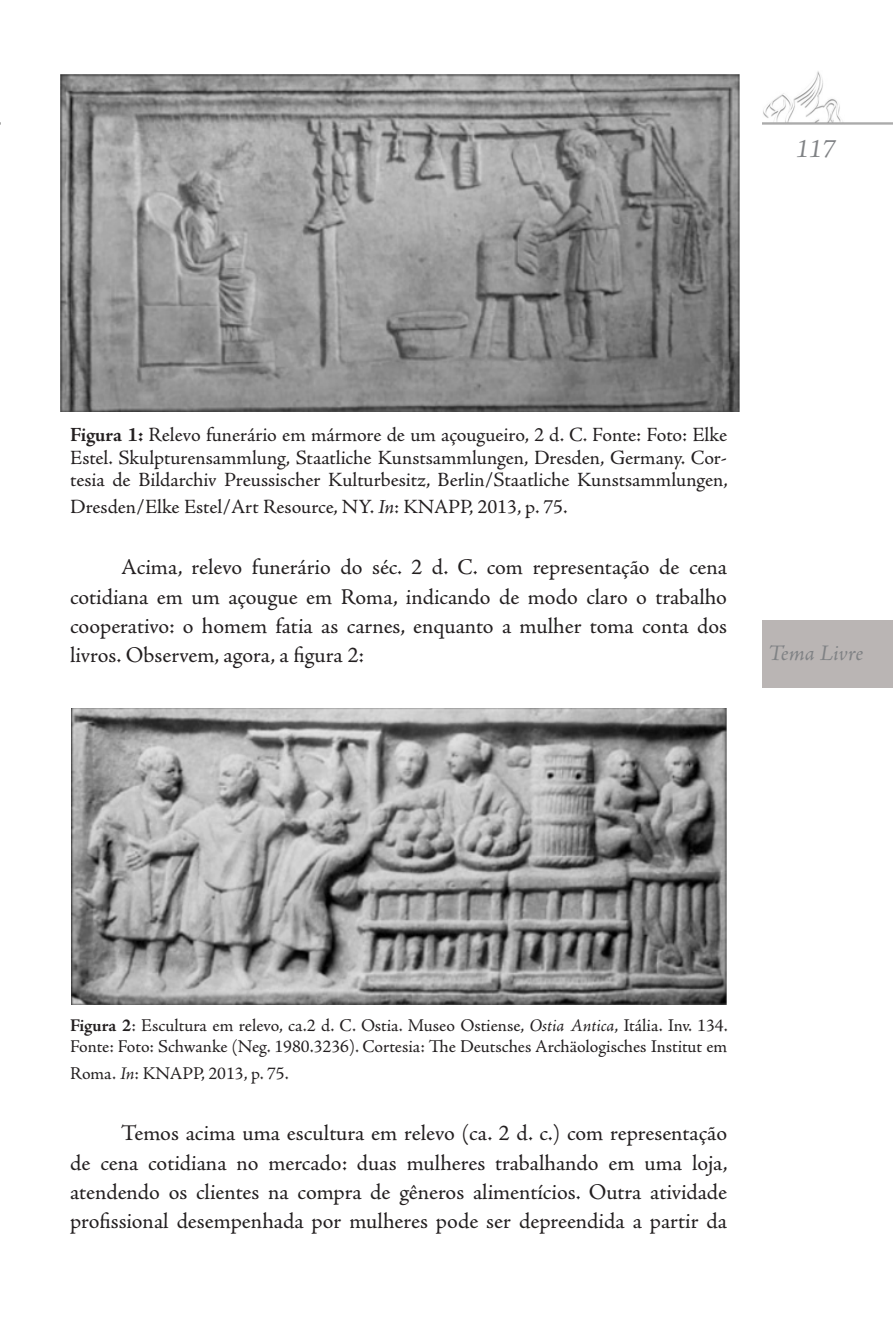
<style>
.page{position:relative;width:893px;height:1340px;background:#fff}
.page>*{position:absolute;margin:0;border:0;box-sizing:border-box;transform-origin:0 0}
.t1{font:italic 27px "Adobe Jenson Pro";color:#808285}
.t2{font:22.5px/29.2px "Adobe Jenson Pro";color:#231f20;text-align:justify}
.t3{font:italic 22.5px "Adobe Jenson Pro";letter-spacing:-.005em;color:#808285}
.t4{font:20.25px/22.5px "Adobe Jenson Pro";color:#231f20;text-align:justify}
.t5{font:18px/21.6px "Adobe Jenson Pro";letter-spacing:-.005em;color:#231f20}
.s1{font-weight:700}
.s2{font-style:italic}
</style>
<div class="page">
<div style="left:762px;top:620px;width:131px;height:68px;background:#bab5b4"></div>
<img style="left:762px;top:71px;width:131px;height:53px">
<img style="left:60px;top:74px;width:680px;height:338px">
<img style="left:72px;top:708px;width:655px;height:296px">
<p class="t1" style="left:796px;top:133px;width:41px">117</p>
<p class="t4" style="left:70px;top:424px;width:659px"><span class="s1">Figura 1:</span> Relevo funerário em mármore de um açougueiro, 2 d. C. Fonte: Foto: Elke Estel. Skulpturensammlung, Staatliche Kunstsammlungen, Dresden, Germany. Cor&shy;tesia de Bildarchiv Preussischer Kulturbesitz, Berlin/Staatliche Kunstsammlungen,</p>
<p class="t4" style="left:70px;top:496px;width:499px">Dresden/Elke Estel/Art Resource, NY. <span class="s2">In</span>: KNAPP, 2013, p. 75.</p>
<p class="t2" style="left:70px;top:553px;width:658px;text-indent:51px">Acima, relevo funerário do séc. 2 d. C. com representação de cena cotidiana em um açougue em Roma, indicando de modo claro o trabalho cooperativo: o homem fatia as carnes, enquanto a mulher toma conta dos livros. Observem, agora, a figura 2:</p>
<p class="t3" style="left:768px;top:640px;width:97px">Tema Livre</p>
<p class="t5" style="left:70px;top:1014px;width:659px"><span class="s1">Figura 2</span>: Escultura em relevo, ca.2 d. C. Ostia. Museo Ostiense, <span class="s2">Ostia Antica</span>, Itália. Inv. 134.<br>Fonte: Foto: Schwanke (Neg. 1980.3236). Cortesia: The Deutsches Archäologisches Institut em</p>
<p class="t5" style="left:70px;top:1063px;width:220px">Roma. <span class="s2">In</span>: KNAPP, 2013, p. 75.</p>
<p class="t2" style="left:70px;top:1119px;width:659px;text-indent:51px">Temos acima uma escultura em relevo (ca. 2 d. c.) com representação de cena cotidiana no mercado: duas mulheres trabalhando em uma loja, atendendo os clientes na compra de gêneros alimentícios. Outra atividade profissional desempenhada por mulheres pode ser depreendida a partir da</p>
</div>
